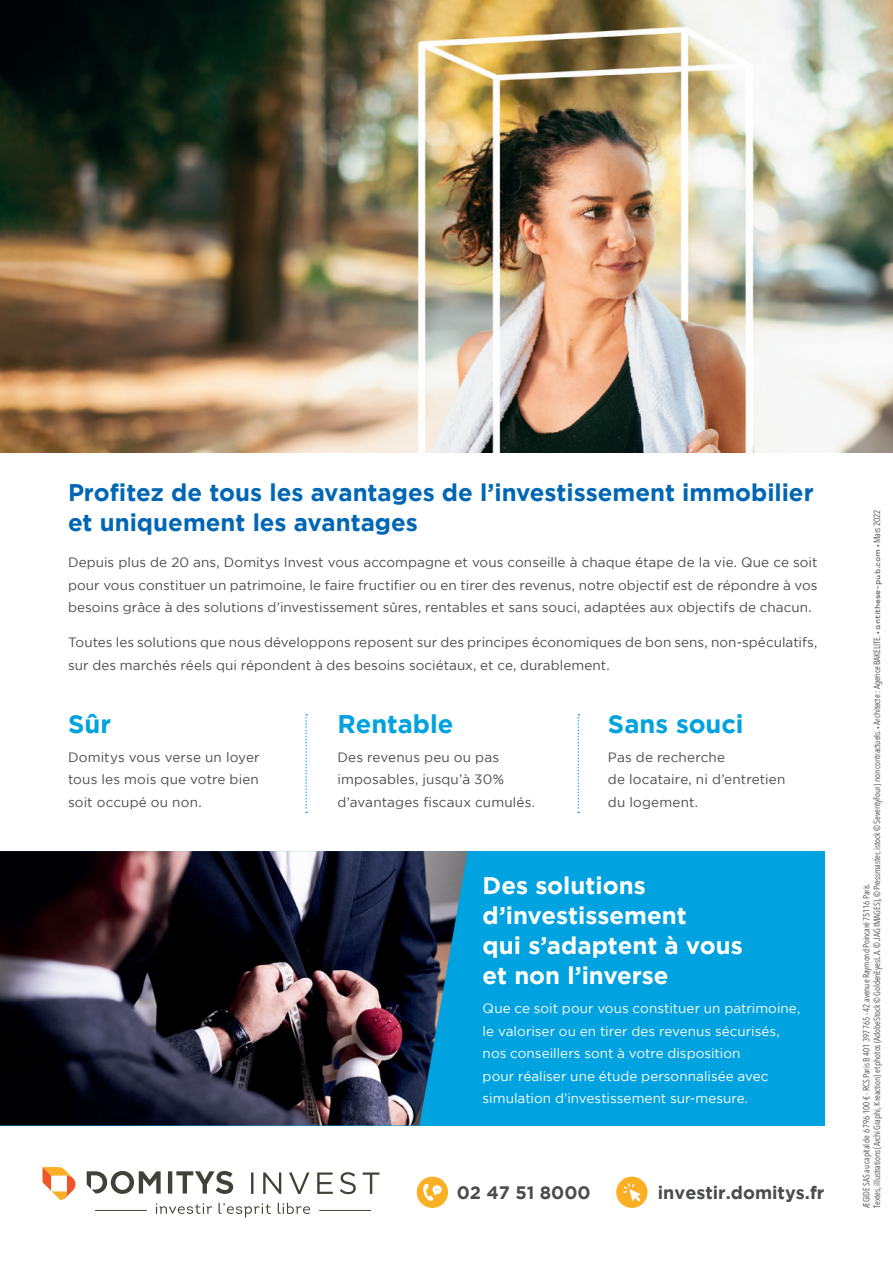
<style>
.page{position:relative;width:893px;height:1263px;background:#fff}
.page>*{position:absolute;margin:0;border:0;box-sizing:border-box;transform-origin:0 0}
.t1{font:700 25.5px "Gotham";color:#00a2df}
.t2{font:700 24px/30px "Gotham";color:#0166b3}
.t3{font:700 24px/30px "Gotham";color:#fff}
.t4{font:700 18px "Gotham";color:#4b4c4d}
.t5{font:13.5px/22.5px "Gotham";letter-spacing:.005em;color:#4b4c4d}
.t6{font:13.5px/22.5px "Gotham";color:#fff}
.t7{font:9px "Avenir Next Condensed";letter-spacing:-.01em;color:#4b4c4d}
.s1{font-size:5.25px}
.s2{font-family:"Tarzana Wide OT"}
</style>
<div class="page">
<div style="left:0;top:851px;width:825px;height:274px;background:#00a2df"></div>
<svg style="left:305px;top:714px;width:2px;height:99px"></svg>
<svg style="left:578px;top:714px;width:1px;height:99px"></svg>
<div style="left:616px;top:1176px;width:31px;height:32px;background:#fbaf25;border-radius:50%"></div>
<svg style="left:623px;top:1183px;width:17px;height:18px"></svg>
<div style="left:417px;top:1176px;width:31px;height:32px;background:#fbaf25;border-radius:50%"></div>
<svg style="left:423px;top:1184px;width:19px;height:17px"></svg>
<img style="left:0;top:0;width:893px;height:453px">
<img style="left:0;top:851px;width:468px;height:274px">
<svg style="left:251px;top:1172px;width:128px;height:22px"></svg>
<svg style="left:87px;top:1171px;width:146px;height:23px"></svg>
<svg style="left:43px;top:1167px;width:33px;height:33px"></svg>
<hr style="left:95px;top:1210px;width:52px;height:1px;background:#414039">
<hr style="left:319px;top:1210px;width:52px;height:1px;background:#414039">
<svg style="left:156px;top:1203px;width:56px;height:11px"></svg>
<svg style="left:219px;top:1203px;width:52px;height:14px"></svg>
<svg style="left:278px;top:1203px;width:32px;height:11px"></svg>
<p class="t2" style="left:68px;top:476px;width:747px">Profitez de tous les avantages de l’investissement immobilier et uniquement les avantages</p>
<p class="t5" style="left:68px;top:551px;width:751px;text-align:justify">Depuis plus de 20 ans, Domitys Invest vous accompagne et vous conseille à chaque étape de la vie. Que ce soit pour vous constituer un patrimoine, le faire fructifier ou en tirer des revenus, notre objectif est de répondre à vos besoins grâce à des solutions d’investissement sûres, rentables et sans souci, adaptées aux objectifs de chacun.</p>
<p class="t5" style="left:68px;top:631px;width:751px">Toutes les solutions que nous développons reposent sur des principes économiques de bon sens, non-spéculatifs, sur des marchés réels qui répondent à des besoins sociétaux, et ce, durablement.</p>
<p class="t1" style="left:68px;top:709px;width:45px">Sûr</p>
<p class="t5" style="left:68px;top:745px;width:193px;text-align:justify">Domitys vous verse un loyer tous les mois que votre bien soit occupé ou non.</p>
<p class="t1" style="left:337px;top:709px;width:118px">Rentable</p>
<p class="t5" style="left:337px;top:745px;width:199px">Des revenus peu ou pas imposables, jusqu’à 30% d’avantages fiscaux cumulés.</p>
<p class="t1" style="left:608px;top:709px;width:137px">Sans souci</p>
<p class="t5" style="left:608px;top:745px;width:179px">Pas de recherche<br>de locataire, ni d’entretien du logement.</p>
<p class="t3" style="left:483px;top:869px;width:262px">Des solutions d’investissement<br>qui s’adaptent à vous</p>
<p class="t3" style="left:483px;top:959px;width:187px">et non l’inverse</p>
<p class="t6" style="left:483px;top:997px;width:319px">Que ce soit pour vous constituer un patrimoine, le valoriser ou en tirer des revenus sécurisés, nos conseillers sont à votre disposition<br>pour réaliser une étude personnalisée avec simulation d’investissement sur-mesure.</p>
<p class="t4" style="left:457px;top:1182px;width:135px">02 47 51 8000</p>
<p class="t4" style="left:658px;top:1182px;width:168px">investir.domitys.fr</p>
<p class="t7" style="left:869px;top:1208px;width:699px;rotate:-90deg">Textes, illustrations (Archi Graphi, Kreaction) et photos (AdobeStock © GoldenEyesL.A. © JAG IMAGES), © Pressmaster, istock © SeventyFour) non contractuels. <span class="s1">•</span> Architecte : Agence BAKELITE. <span class="s1">•</span> <span class="s2">antithese-pub.com</span> <span class="s1">•</span> Mars 2022</p>
<p class="t7" style="left:859px;top:1208px;width:326px;rotate:-90deg">ÆGIDE SAS au capital de 6 796 100 € - RCS Paris B 401 397 765 - 42 avenue Raymond Poincaré 75116 Paris.</p>
</div>
